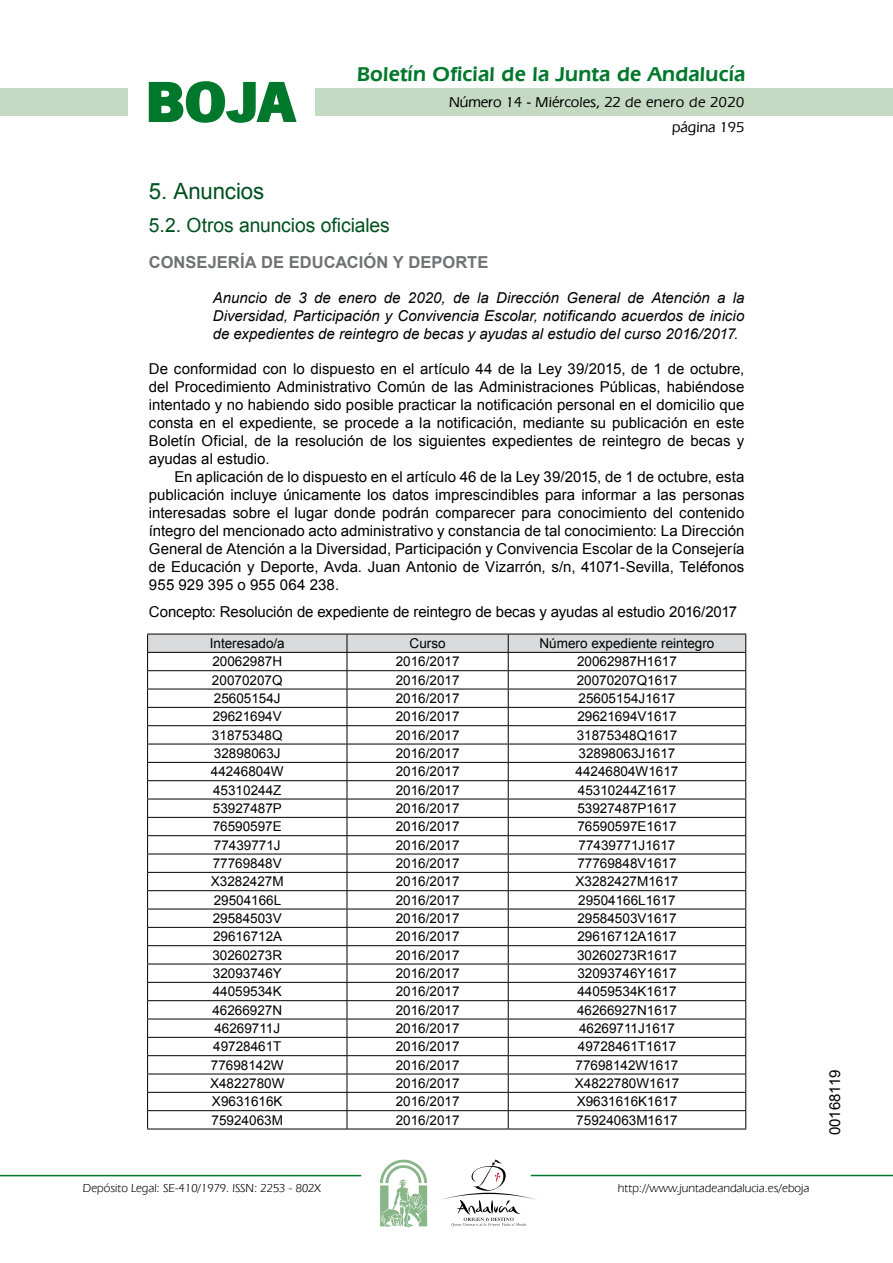
<style>
.page{position:relative;width:893px;height:1263px;background:#fff}
.page>*{position:absolute;margin:0;border:0;box-sizing:border-box;transform-origin:0 0}
.t1{font:700 57.75px "News Got T";color:#00782c;scale:1.14 1}
.t2{font:22.5px "Arial";letter-spacing:-.005em;color:#00501f}
.t3{font:600 21px "Eras IT Cby BT";letter-spacing:.01em;color:#00782c}
.t4{font:19.5px "Arial";letter-spacing:-.005em;color:#00501f}
.t5{font:700 16.5px "Arial";color:#707173}
.t6{font:15px/18px "Arial";color:#000;text-align:justify}
.t7{font:italic 15px/18px "Arial";color:#000;text-align:justify}
.t8{font:500 15px/24.5px "Eras IT Cby BT";color:#000;text-align:right}
.t9{font:13.5px "Arial";color:#000}
.t10{font:12px "Eras IT Cby BT";color:#000}
</style>
<div class="page">
<div style="left:315px;top:88px;width:577px;height:28px;background:#c5dac3"></div>
<div style="left:0;top:88px;width:128px;height:28px;background:#c5dac3"></div>
<hr style="left:0;top:1175px;width:361px;height:1px;background:#00782c">
<hr style="left:531px;top:1175px;width:361px;height:1px;background:#00782c">
<svg style="left:148px;top:81px;width:149px;height:42px"></svg>
<svg style="left:380px;top:1159px;width:47px;height:68px"></svg>
<svg style="left:442px;top:1159px;width:100px;height:67px"></svg>
<svg style="left:147px;top:634px;width:599px;height:495px"></svg>
<hr style="left:147px;top:1129px;width:200px;height:1px;background:#000">
<hr style="left:347px;top:1129px;width:161px;height:1px;background:#000">
<hr style="left:508px;top:1129px;width:238px;height:1px;background:#000">
<h1 class="t1" style="left:145px;top:68px;width:133px">BOJA</h1>
<h3 class="t3" style="left:357px;top:62px;width:390px">Boletín Oficial de la Junta de Andalucía</h3>
<p class="t8" style="left:449px;top:90px;width:297px">Número 14 - Miércoles, 22 de enero de 2020 página 195</p>
<h2 class="t2" style="left:149px;top:177px;width:117px">5. Anuncios</h2>
<h3 class="t4" style="left:149px;top:212px;width:242px">5.2. Otros anuncios oficiales</h3>
<p class="t5" style="left:149px;top:251px;width:341px">CONSEJERÍA DE EDUCACIÓN Y DEPORTE</p>
<p class="t7" style="left:213px;top:289px;width:533px">Anuncio de 3 de enero de 2020, de la Dirección General de Atención a la Diversidad, Participación y Convivencia Escolar, notificando acuerdos de inicio de expedientes de reintegro de becas y ayudas al estudio del curso 2016/2017.</p>
<p class="t6" style="left:149px;top:360px;width:597px">De conformidad con lo dispuesto en el artículo 44 de la Ley 39/2015, de 1 de octubre, del Procedimiento Administrativo Común de las Administraciones Públicas, habiéndose intentado y no habiendo sido posible practicar la notificación personal en el domicilio que consta en el expediente, se procede a la notificación, mediante su publicación en este Boletín Oficial, de la resolución de los siguientes expedientes de reintegro de becas y ayudas al estudio.</p>
<p class="t6" style="left:149px;top:468px;width:597px;text-indent:26px">En aplicación de lo dispuesto en el artículo 46 de la Ley 39/2015, de 1 de octubre, esta publicación incluye únicamente los datos imprescindibles para informar a las personas interesadas sobre el lugar donde podrán comparecer para conocimiento del contenido íntegro del mencionado acto administrativo y constancia de tal conocimiento: La Dirección General de Atención a la Diversidad, Participación y Convivencia Escolar de la Consejería de Educación y Deporte, Avda. Juan Antonio de Vizarrón, s/n, 41071-Sevilla, Teléfonos 955 929 395 o 955 064 238.</p>
<p class="t6" style="left:149px;top:603px;width:589px">Concepto: Resolución de expediente de reintegro de becas y ayudas al estudio 2016/2017</p>
<p class="t9" style="left:210px;top:635px;width:77px">Interesado/a</p>
<p class="t9" style="left:409px;top:635px;width:38px">Curso</p>
<p class="t9" style="left:539px;top:635px;width:176px">Número expediente reintegro</p>
<p class="t9" style="left:212px;top:653px;width:71px">20062987H</p>
<p class="t9" style="left:395px;top:653px;width:65px">2016/2017</p>
<p class="t9" style="left:577px;top:653px;width:101px">20062987H1617</p>
<p class="t9" style="left:212px;top:671px;width:72px">20070207Q</p>
<p class="t9" style="left:395px;top:671px;width:65px">2016/2017</p>
<p class="t9" style="left:576px;top:671px;width:102px">20070207Q1617</p>
<p class="t9" style="left:214px;top:690px;width:68px">25605154J</p>
<p class="t9" style="left:395px;top:690px;width:65px">2016/2017</p>
<p class="t9" style="left:578px;top:690px;width:98px">25605154J1617</p>
<p class="t9" style="left:213px;top:708px;width:71px">29621694V</p>
<p class="t9" style="left:395px;top:708px;width:65px">2016/2017</p>
<p class="t9" style="left:577px;top:708px;width:101px">29621694V1617</p>
<p class="t9" style="left:212px;top:726px;width:72px">31875348Q</p>
<p class="t9" style="left:395px;top:726px;width:65px">2016/2017</p>
<p class="t9" style="left:576px;top:726px;width:102px">31875348Q1617</p>
<p class="t9" style="left:214px;top:745px;width:68px">32898063J</p>
<p class="t9" style="left:395px;top:745px;width:65px">2016/2017</p>
<p class="t9" style="left:578px;top:745px;width:98px">32898063J1617</p>
<p class="t9" style="left:211px;top:763px;width:74px">44246804W</p>
<p class="t9" style="left:395px;top:763px;width:65px">2016/2017</p>
<p class="t9" style="left:575px;top:763px;width:104px">44246804W1617</p>
<p class="t9" style="left:213px;top:781px;width:70px">45310244Z</p>
<p class="t9" style="left:395px;top:781px;width:65px">2016/2017</p>
<p class="t9" style="left:578px;top:781px;width:100px">45310244Z1617</p>
<p class="t9" style="left:213px;top:800px;width:71px">53927487P</p>
<p class="t9" style="left:395px;top:800px;width:65px">2016/2017</p>
<p class="t9" style="left:577px;top:800px;width:101px">53927487P1617</p>
<p class="t9" style="left:213px;top:818px;width:71px">76590597E</p>
<p class="t9" style="left:395px;top:818px;width:65px">2016/2017</p>
<p class="t9" style="left:577px;top:818px;width:101px">76590597E1617</p>
<p class="t9" style="left:214px;top:836px;width:68px">77439771J</p>
<p class="t9" style="left:395px;top:836px;width:65px">2016/2017</p>
<p class="t9" style="left:578px;top:836px;width:98px">77439771J1617</p>
<p class="t9" style="left:213px;top:855px;width:71px">77769848V</p>
<p class="t9" style="left:395px;top:855px;width:65px">2016/2017</p>
<p class="t9" style="left:577px;top:855px;width:101px">77769848V1617</p>
<p class="t9" style="left:211px;top:873px;width:74px">X3282427M</p>
<p class="t9" style="left:395px;top:873px;width:65px">2016/2017</p>
<p class="t9" style="left:575px;top:873px;width:104px">X3282427M1617</p>
<p class="t9" style="left:214px;top:891px;width:69px">29504166L</p>
<p class="t9" style="left:395px;top:891px;width:65px">2016/2017</p>
<p class="t9" style="left:578px;top:891px;width:99px">29504166L1617</p>
<p class="t9" style="left:213px;top:910px;width:71px">29584503V</p>
<p class="t9" style="left:395px;top:910px;width:65px">2016/2017</p>
<p class="t9" style="left:577px;top:910px;width:101px">29584503V1617</p>
<p class="t9" style="left:213px;top:928px;width:71px">29616712A</p>
<p class="t9" style="left:395px;top:928px;width:65px">2016/2017</p>
<p class="t9" style="left:577px;top:928px;width:101px">29616712A1617</p>
<p class="t9" style="left:212px;top:946px;width:71px">30260273R</p>
<p class="t9" style="left:395px;top:946px;width:65px">2016/2017</p>
<p class="t9" style="left:577px;top:946px;width:101px">30260273R1617</p>
<p class="t9" style="left:213px;top:965px;width:71px">32093746Y</p>
<p class="t9" style="left:395px;top:965px;width:65px">2016/2017</p>
<p class="t9" style="left:577px;top:965px;width:101px">32093746Y1617</p>
<p class="t9" style="left:213px;top:983px;width:71px">44059534K</p>
<p class="t9" style="left:395px;top:983px;width:65px">2016/2017</p>
<p class="t9" style="left:577px;top:983px;width:101px">44059534K1617</p>
<p class="t9" style="left:212px;top:1001px;width:71px">46266927N</p>
<p class="t9" style="left:395px;top:1001px;width:65px">2016/2017</p>
<p class="t9" style="left:577px;top:1001px;width:101px">46266927N1617</p>
<p class="t9" style="left:214px;top:1020px;width:67px">46269711J</p>
<p class="t9" style="left:395px;top:1020px;width:65px">2016/2017</p>
<p class="t9" style="left:579px;top:1020px;width:97px">46269711J1617</p>
<p class="t9" style="left:213px;top:1038px;width:70px">49728461T</p>
<p class="t9" style="left:395px;top:1038px;width:65px">2016/2017</p>
<p class="t9" style="left:578px;top:1038px;width:100px">49728461T1617</p>
<p class="t9" style="left:211px;top:1056px;width:74px">77698142W</p>
<p class="t9" style="left:395px;top:1056px;width:65px">2016/2017</p>
<p class="t9" style="left:575px;top:1056px;width:104px">77698142W1617</p>
<p class="t9" style="left:210px;top:1075px;width:76px">X4822780W</p>
<p class="t9" style="left:395px;top:1075px;width:65px">2016/2017</p>
<p class="t9" style="left:575px;top:1075px;width:106px">X4822780W1617</p>
<p class="t9" style="left:212px;top:1093px;width:72px">X9631616K</p>
<p class="t9" style="left:395px;top:1093px;width:65px">2016/2017</p>
<p class="t9" style="left:576px;top:1093px;width:102px">X9631616K1617</p>
<p class="t9" style="left:212px;top:1111px;width:73px">75924063M</p>
<p class="t9" style="left:395px;top:1111px;width:65px">2016/2017</p>
<p class="t9" style="left:576px;top:1111px;width:103px">75924063M1617</p>
<p class="t10" style="left:83px;top:1181px;width:239px">Depósito Legal: SE-410/1979. ISSN: 2253 - 802X</p>
<p class="t10" style="left:618px;top:1181px;width:193px">http://www.juntadeandalucia.es/eboja</p>
<p class="t6" style="left:826px;top:1135px;width:67px;rotate:-90deg">00168119</p>
</div>
